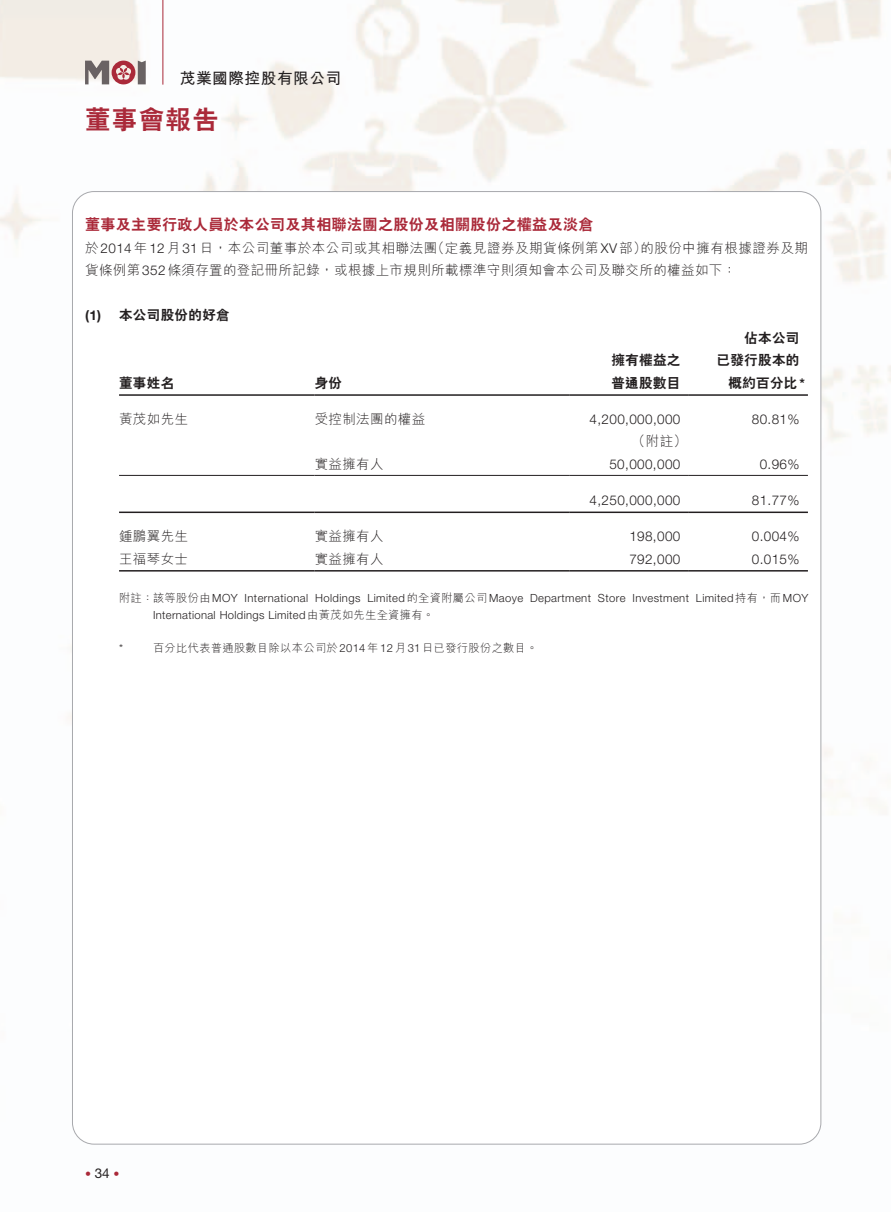
<style>
.page{position:relative;width:893px;height:1212px;background:#fff}
.page>*{position:absolute;margin:0;border:0;box-sizing:border-box;transform-origin:0 0}
.t1{font:800 25.5px "C Hei 2 HK";letter-spacing:.055em;color:#aa2939}
.t2{font:700 15.75px "M Hei HK";letter-spacing:.03em;color:#231f20}
._3__標題{font:800 15px "C Hei 2 HK";letter-spacing:.03em;color:#aa2939}
._1__內文{font:300 13.5px/22.5px "M Hei HK";letter-spacing:.03em;color:#231f20}
._1__內文-2{font:300 13.5px "Helvetica Neue LT Std";letter-spacing:.03em;color:#231f20}
._1__內文-3{font:800 13.5px "C Hei 2 HK";letter-spacing:.03em;color:#231f20}
._4__副標題{font:800 13.5px "C Hei 2 HK";letter-spacing:.03em;color:#231f20}
.t3{font:12px "Helvetica Neue LT Std";color:#aa2939}
._2__附註內文{font:300 11.25px/16.5px "Helvetica Neue LT Std";letter-spacing:.035em;color:#231f20}
._2__附註內文-2{font:300 11.25px "M Hei HK";letter-spacing:.03em;color:#231f20}
.s1{font-family:"Helvetica Neue LT Std"}
.s2{font-family:"Helvetica Neue LT Std";font-weight:700}
.s3{font-family:"M Hei HK"}
.s4{font-size:13.5px;color:#231f20}
</style>
<div class="page">
<svg style="left:85px;top:61px;width:61px;height:23px"></svg>
<hr style="left:162px;top:0;width:1px;height:85px;background:#aa2939">
<hr style="left:119px;top:394px;width:196px;height:2px;background:#231f20">
<hr style="left:315px;top:394px;width:255px;height:2px;background:#231f20">
<hr style="left:570px;top:394px;width:119px;height:2px;background:#231f20">
<hr style="left:689px;top:394px;width:119px;height:2px;background:#231f20">
<hr style="left:119px;top:475px;width:196px;height:1px;background:#231f20">
<hr style="left:315px;top:475px;width:255px;height:1px;background:#231f20">
<hr style="left:570px;top:475px;width:119px;height:1px;background:#231f20">
<hr style="left:689px;top:475px;width:119px;height:1px;background:#231f20">
<hr style="left:119px;top:511px;width:196px;height:2px;background:#231f20">
<hr style="left:315px;top:511px;width:255px;height:2px;background:#231f20">
<hr style="left:570px;top:511px;width:119px;height:2px;background:#231f20">
<hr style="left:689px;top:511px;width:119px;height:2px;background:#231f20">
<hr style="left:119px;top:570px;width:196px;height:1px;background:#231f20">
<hr style="left:315px;top:570px;width:255px;height:1px;background:#231f20">
<hr style="left:570px;top:570px;width:119px;height:1px;background:#231f20">
<hr style="left:689px;top:570px;width:119px;height:1px;background:#231f20">
<p class="t2" style="left:180px;top:67px;width:163px">茂業國際控股有限公司</p>
<h1 class="t1" style="left:85px;top:107px;width:135px">董事會報告</h1>
<p class="_3__標題" style="left:85px;top:217px;width:510px">董事及主要行政人員於本公司及其相聯法團之股份及相關股份之權益及淡倉</p>
<p class="_1__內文" style="left:85px;top:236px;width:724px">於<span class="s1">2014</span>年<span class="s1">12</span>月<span class="s1">31</span>日，本公司董事於本公司或其相聯法團（定義見證券及期貨條例第<span class="s1">XV</span>部）的股份中擁有根據證券及期貨條例第<span class="s1">352</span>條須存置的登記冊所記錄，或根據上市規則所載標準守則須知會本公司及聯交所的權益如下：</p>
<p class="_4__副標題" style="left:85px;top:308px;width:146px"><span class="s2">(1)</span> 本公司股份的好倉</p>
<p class="_1__內文-3" style="left:119px;top:376px;width:57px">董事姓名</p>
<p class="_1__內文-3" style="left:315px;top:376px;width:29px">身份</p>
<p class="_1__內文-3" style="left:611px;top:353px;width:71px">擁有權益之</p>
<p class="_1__內文-3" style="left:611px;top:376px;width:71px">普通股數目</p>
<p class="_1__內文-3" style="left:744px;top:331px;width:57px">佔本公司</p>
<p class="_1__內文-3" style="left:716px;top:353px;width:84px">已發行股本的</p>
<p class="_1__內文-3" style="left:728px;top:376px;width:78px">概約百分比<span class="s2">*</span></p>
<p class="_1__內文" style="left:119px;top:407px;width:71px">黃茂如先生</p>
<p class="_1__內文" style="left:315px;top:407px;width:112px">受控制法團的權益</p>
<p class="_1__內文-2" style="left:589px;top:411px;width:92px">4,200,000,000</p>
<p class="_1__內文-2" style="left:752px;top:411px;width:49px">80.81%</p>
<p class="_1__內文" style="left:632px;top:430px;width:57px">（附註）</p>
<p class="_1__內文" style="left:315px;top:452px;width:71px">實益擁有人</p>
<p class="_1__內文-2" style="left:609px;top:456px;width:72px">50,000,000</p>
<p class="_1__內文-2" style="left:760px;top:456px;width:41px">0.96%</p>
<p class="_1__內文-2" style="left:589px;top:492px;width:92px">4,250,000,000</p>
<p class="_1__內文-2" style="left:752px;top:492px;width:49px">81.77%</p>
<p class="_1__內文" style="left:119px;top:525px;width:71px">鍾鵬翼先生</p>
<p class="_1__內文" style="left:315px;top:525px;width:71px">實益擁有人</p>
<p class="_1__內文-2" style="left:629px;top:528px;width:53px">198,000</p>
<p class="_1__內文-2" style="left:752px;top:528px;width:49px">0.004%</p>
<p class="_1__內文" style="left:119px;top:547px;width:71px">王福琴女士</p>
<p class="_1__內文" style="left:315px;top:547px;width:71px">實益擁有人</p>
<p class="_1__內文-2" style="left:629px;top:550px;width:53px">792,000</p>
<p class="_1__內文-2" style="left:752px;top:550px;width:49px">0.015%</p>
<p class="_2__附註內文" style="left:153px;top:590px;width:657px;text-indent:-34px"><span class="s3">附註：該等股份由</span>MOY International Holdings Limited<span class="s3">的全資附屬公司</span>Maoye Department Store Investment Limited<span class="s3">持有，而</span>MOY<br>International Holdings Limited<span class="s3">由黃茂如先生全資擁有。</span></p>
<p class="_2__附註內文" style="left:119px;top:639px;width:5px">*</p>
<p class="_2__附註內文-2" style="left:153px;top:642px;width:386px">百分比代表普通股數目除以本公司於<span class="s1">2014</span>年<span class="s1">12</span>月<span class="s1">31</span>日已發行股份之數目。</p>
<p class="t3" style="left:85px;top:1166px;width:36px">• <span class="s4">34</span> •</p>
</div>
